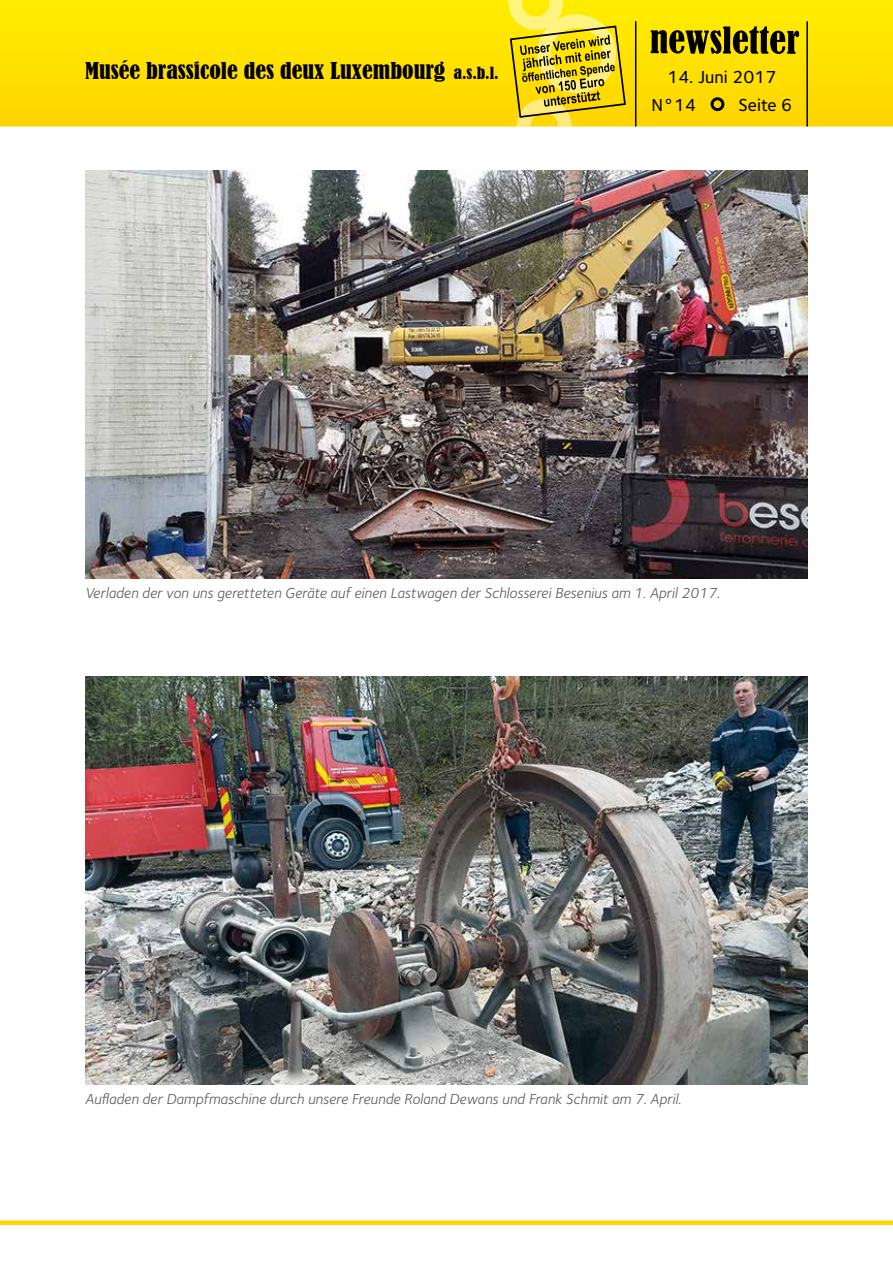
<style>
.page{position:relative;width:893px;height:1263px;background:#fff}
.page>*{position:absolute;margin:0;border:0;box-sizing:border-box;transform-origin:0 0}
.t1{font:condensed 21.75px "Bernard";color:#000;scale:1.1 1}
.t2{font:18px/28.5px "Foundry Sterling Medium CE";color:#000}
.t3{font:15px "Foundry Sterling Book Italic CE";color:#58585a}
.s1{font-size:15.75px}
</style>
<div class="page">
<svg style="left:0;top:0;width:893px;height:126px;background:#fee100"></svg>
<svg style="left:651px;top:26px;width:148px;height:28px;background:#7d7000"></svg>
<div style="left:712px;top:99px;width:11px;height:11px;background:#ffd400;border-radius:50%"></div>
<div style="left:711px;top:97px;width:13px;height:14px;border:3px solid #000;border-radius:50%"></div>
<div style="left:0;top:1220px;width:893px;height:5px;background:#ffd400"></div>
<hr style="left:806px;top:21px;width:2px;height:105px;background:#000">
<svg style="left:453px;top:66px;width:46px;height:14px"></svg>
<svg style="left:508px;top:0;width:129px;height:126px;background:#dbc41e"></svg>
<img style="left:85px;top:676px;width:723px;height:408px">
<img style="left:85px;top:170px;width:723px;height:408px">
<h1 class="t1" style="left:85px;top:58px;width:378px">Musée brassicole des deux Luxembourg <span class="s1">a.s.b.l.</span></h1>
<p class="t2" style="left:651px;top:63px;width:126px;text-indent:16px">14. Juni 2017<br>N°14</p>
<p class="t2" style="left:738px;top:91px;width:55px">Seite 6</p>
<p class="t3" style="left:85px;top:584px;width:636px">Verladen der von uns geretteten Geräte auf einen Lastwagen der Schlosserei Besenius am 1. April 2017.</p>
<p class="t3" style="left:85px;top:1090px;width:598px">Aufladen der Dampfmaschine durch unsere Freunde Roland Dewans und Frank Schmit am 7. April.</p>
</div>
